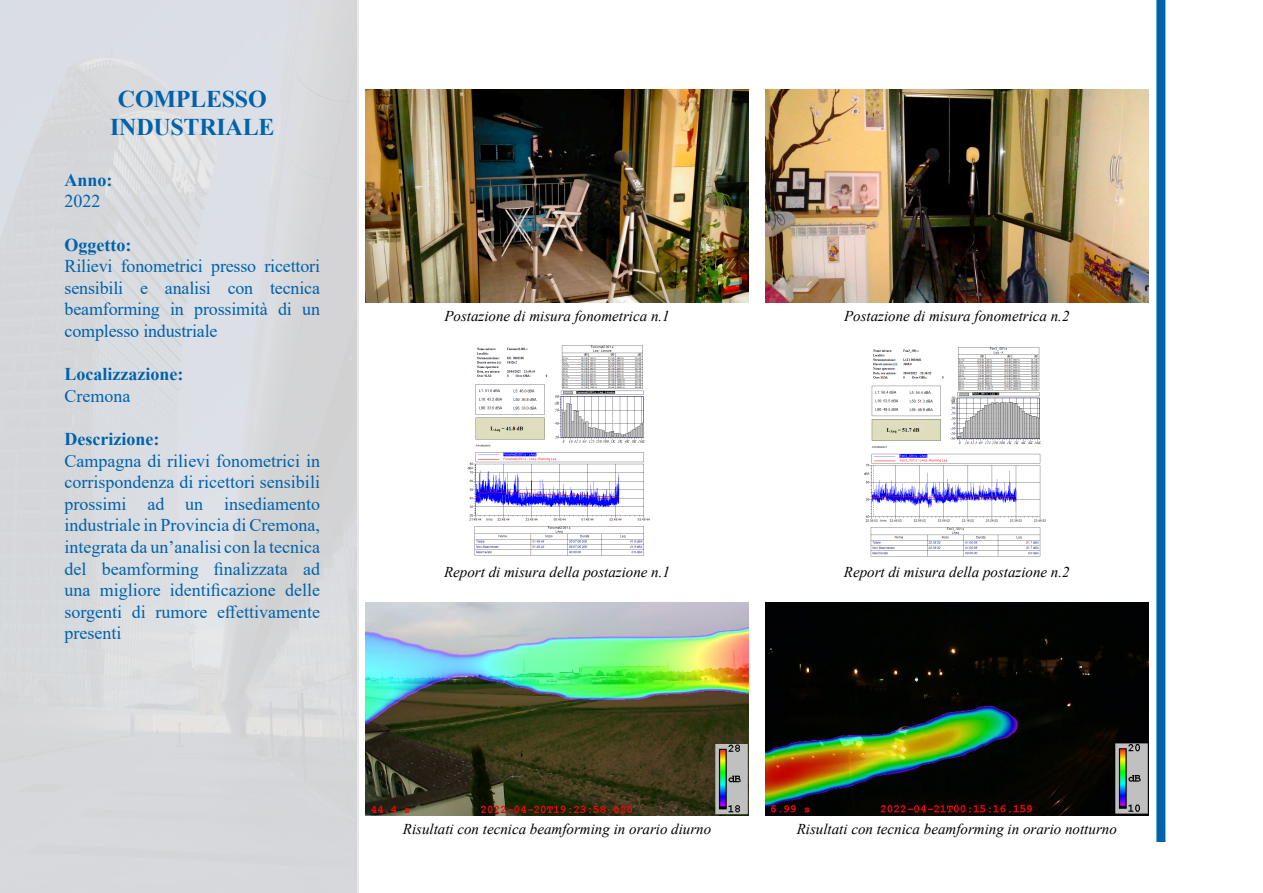
<style>
.page{position:relative;width:1263px;height:893px;background:#fff}
.page>*{position:absolute;margin:0;border:0;box-sizing:border-box;transform-origin:0 0}
.t1{font:700 24px/28.8px "Times New Roman";letter-spacing:-.01em;color:#0062ab;text-align:center}
.t2{font:18px/21.6px "Times New Roman";color:#0062ab;text-align:justify}
.t3{font:700 18px "Times New Roman";color:#0062ab}
.t4{font:italic 15px "Times New Roman";color:#000}
</style>
<div class="page">
<div style="left:1156px;top:0;width:9px;height:842px;background:#0062ab"></div>
<div style="left:0;top:0;width:358px;height:893px;background:#d7d9dc"></div>
<img style="left:366px;top:89px;width:382px;height:213px">
<img style="left:765px;top:89px;width:383px;height:213px">
<img style="left:366px;top:602px;width:382px;height:213px">
<img style="left:765px;top:602px;width:383px;height:213px">
<img style="left:467px;top:346px;width:183px;height:210px">
<img style="left:864px;top:347px;width:182px;height:210px">
<h1 class="t1" style="left:110px;top:83px;width:166px">COMPLESSO<br>INDUSTRIALE</h1>
<p class="t3" style="left:65px;top:167px;width:50px">Anno:</p>
<p class="t2" style="left:65px;top:190px;width:37px">2022</p>
<p class="t3" style="left:65px;top:232px;width:68px">Oggetto:</p>
<p class="t2" style="left:65px;top:255px;width:257px">Rilievi fonometrici presso ricettori sensibili e analisi con tecnica beamforming in prossimità di un complesso industriale</p>
<p class="t3" style="left:65px;top:361px;width:120px">Localizzazione:</p>
<p class="t2" style="left:65px;top:384px;width:67px">Cremona</p>
<p class="t3" style="left:65px;top:426px;width:96px">Descrizione:</p>
<p class="t2" style="left:65px;top:449px;width:257px">Campagna di rilievi fonometrici in corrispondenza di ricettori sensibili prossimi ad un insediamento industriale in Provincia di Cremona, integrata da un’analisi con la tecnica del beamforming finalizzata ad una migliore identificazione delle sorgenti di rumore effettivamente presenti</p>
<p class="t4" style="left:444px;top:305px;width:227px">Postazione di misura fonometrica n.1</p>
<p class="t4" style="left:444px;top:562px;width:227px">Report di misura della postazione n.1</p>
<p class="t4" style="left:403px;top:818px;width:310px">Risultati con tecnica beamforming in orario diurno</p>
<p class="t4" style="left:844px;top:305px;width:227px">Postazione di misura fonometrica n.2</p>
<p class="t4" style="left:844px;top:562px;width:227px">Report di misura della postazione n.2</p>
<p class="t4" style="left:797px;top:818px;width:322px">Risultati con tecnica beamforming in orario notturno</p>
</div>
